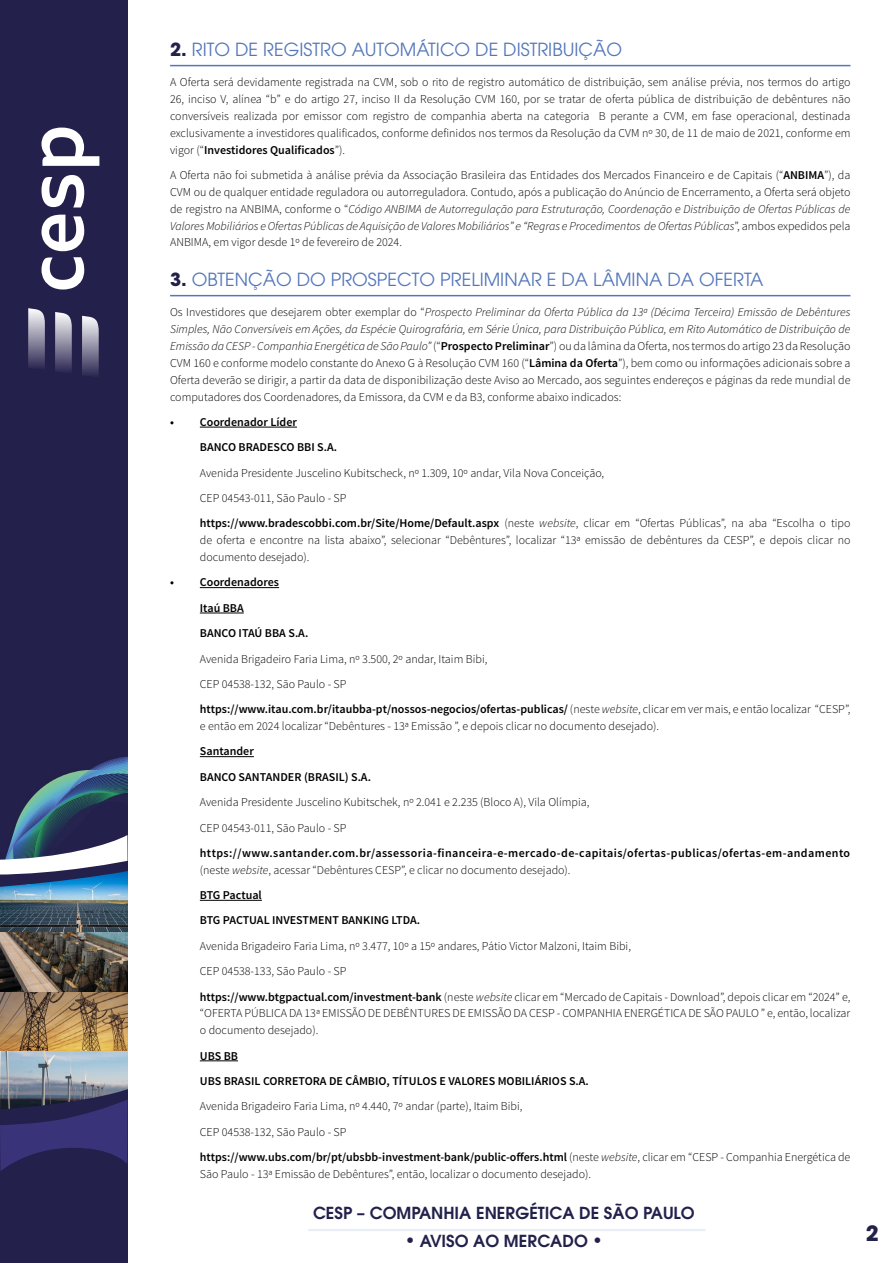
<style>
.page{position:relative;width:893px;height:1263px;background:#fff}
.page>*{position:absolute;margin:0;border:0;box-sizing:border-box;transform-origin:0 0}
.t1{font:700 21px "ITC Avant Garde Pro";color:#22214b}
.t2{font:18px "ITC Avant Garde Pro";color:#5477ba}
.t3{font:600 16.5px "ITC Avant Garde Pro";color:#22214b}
.t4{font:300 12px/16.8px "Source Sans Pro";color:#000}
.t5{font:600 12px/25.3px "Source Sans Pro";color:#000}
.t6{font:600 12px/16.8px "Source Sans Pro";letter-spacing:.035em;color:#000}
.s1{font-weight:700;color:#22214b}
.s2{font-weight:600}
.s3{font-style:italic}
.s4{font-weight:300}
.s5{font-weight:300;font-style:italic}
.s6{font-size:18px}
</style>
<div class="page">
<hr style="left:308px;top:1229px;width:397px;height:2px;background:#dde4f1">
<div style="left:0;top:0;width:128px;height:1263px;background:#24204c"></div>
<img style="left:13px;top:756px;width:114px;height:79px">
<img style="left:0;top:891px;width:127px;height:193px">
<img style="left:0;top:835px;width:127px;height:56px">
<svg style="left:0;top:1084px;width:128px;height:87px"></svg>
<svg style="left:41px;top:257px;width:43px;height:32px"></svg>
<svg style="left:41px;top:215px;width:43px;height:36px"></svg>
<svg style="left:41px;top:175px;width:43px;height:32px"></svg>
<svg style="left:41px;top:128px;width:58px;height:38px"></svg>
<svg style="left:28px;top:308px;width:17px;height:59px"></svg>
<svg style="left:55px;top:312px;width:17px;height:59px"></svg>
<svg style="left:82px;top:316px;width:17px;height:59px"></svg>
<hr style="left:170px;top:65px;width:680px;height:1px;background:#5477ba">
<hr style="left:170px;top:295px;width:680px;height:1px;background:#5477ba">
<hr style="left:200px;top:427px;width:97px;height:1px;background:#000">
<hr style="left:200px;top:587px;width:79px;height:1px;background:#000">
<hr style="left:200px;top:613px;width:44px;height:1px;background:#000">
<hr style="left:200px;top:756px;width:54px;height:1px;background:#000">
<hr style="left:200px;top:900px;width:62px;height:1px;background:#000">
<hr style="left:200px;top:1060px;width:38px;height:1px;background:#000">
<h2 class="t2" style="left:170px;top:38px;width:454px"><span class="s1">2.</span> RITO DE REGISTRO AUTOMÁTICO DE DISTRIBUIÇÃO</h2>
<p class="t4" style="left:170px;top:74px;width:682px;text-align:justify">A Oferta será devidamente registrada na CVM, sob o rito de registro automático de distribuição, sem análise prévia, nos termos do artigo 26, inciso V, alínea “b” e do artigo 27, inciso II da Resolução CVM 160, por se tratar de oferta pública de distribuição de debêntures não conversíveis realizada por emissor com registro de companhia aberta na categoria B perante a CVM, em fase operacional, destinada exclusivamente a investidores qualificados, conforme definidos nos termos da Resolução da CVM nº 30, de 11 de maio de 2021, conforme em vigor (“<span class="s2">Investidores Qualificados</span>”).</p>
<p class="t4" style="left:170px;top:167px;width:682px;text-align:justify">A Oferta não foi submetida à análise prévia da Associação Brasileira das Entidades dos Mercados Financeiro e de Capitais (“<span class="s2">ANBIMA</span>”), da CVM ou de qualquer entidade reguladora ou autorreguladora. Contudo, após a publicação do Anúncio de Encerramento, a Oferta será objeto de registro na ANBIMA, conforme o “<span class="s3">Código ANBIMA de Autorregulação para Estruturação, Coordenação e Distribuição de Ofertas Públicas de Valores Mobiliários e Ofertas Públicas de Aquisição de Valores Mobiliários” e “Regras e Procedimentos de Ofertas Públicas</span>”, ambos expedidos pela ANBIMA, em vigor desde 1º de fevereiro de 2024.</p>
<h2 class="t2" style="left:170px;top:268px;width:595px"><span class="s1">3.</span> OBTENÇÃO DO PROSPECTO PRELIMINAR E DA LÂMINA DA OFERTA</h2>
<p class="t4" style="left:170px;top:304px;width:682px;text-align:justify">Os Investidores que desejarem obter exemplar do “<span class="s3">Prospecto Preliminar da Oferta Pública da 13ª (Décima Terceira) Emissão de Debêntures Simples, Não Conversíveis em Ações, da Espécie Quirografária, em Série Única, para Distribuição Pública, em Rito Automático de Distribuição de Emissão da CESP - Companhia Energética de São Paulo”</span> (“<span class="s2">Prospecto Preliminar</span>”) ou da lâmina da Oferta, nos termos do artigo 23 da Resolução CVM 160 e conforme modelo constante do Anexo G à Resolução CVM 160 (“<span class="s2">Lâmina da Oferta</span>”), bem como ou informações adicionais sobre a Oferta deverão se dirigir, a partir da data de disponibilização deste Aviso ao Mercado, aos seguintes endereços e páginas da rede mundial de computadores dos Coordenadores, da Emissora, da CVM e da B3, conforme abaixo indicados:</p>
<p class="t5" style="left:200px;top:410px;width:139px;text-indent:-30px">• Coordenador Líder<br>BANCO BRADESCO BBI S.A.</p>
<p class="t4" style="left:200px;top:460px;width:652px;line-height:25.3px">Avenida Presidente Juscelino Kubitscheck, nº 1.309, 10º andar, Vila Nova Conceição,<br>CEP 04543-011, São Paulo - SP<br><span class="s2">https://www.bradescobbi.com.br/Site/Home/Default.aspx</span> (neste <span class="s3">website</span>, clicar em “Ofertas Públicas”, na aba “Escolha o tipo</p>
<p class="t4" style="left:200px;top:532px;width:652px">de oferta e encontre na lista abaixo”, selecionar “Debêntures”, localizar “13ª emissão de debêntures da CESP”, e depois clicar no documento desejado).</p>
<p class="t5" style="left:200px;top:570px;width:110px;text-indent:-30px">• Coordenadores<br>Itaú BBA<br>BANCO ITAÚ BBA S.A.</p>
<p class="t4" style="left:200px;top:646px;width:652px;line-height:25.3px">Avenida Brigadeiro Faria Lima, nº 3.500, 2º andar, Itaim Bibi,<br>CEP 04538-132, São Paulo - SP<br><span class="s2">https://www.itau.com.br/itaubba-pt/nossos-negocios/ofertas-publicas/</span> (neste <span class="s3">website</span>, clicar em ver mais, e então localizar “CESP”,</p>
<p class="t4" style="left:200px;top:718px;width:461px">e então em 2024 localizar “Debêntures - 13ª Emissão ”, e depois clicar no documento desejado).</p>
<p class="t5" style="left:200px;top:739px;width:173px">Santander<br>BANCO SANTANDER (BRASIL) S.A.</p>
<p class="t4" style="left:200px;top:789px;width:391px;line-height:25.3px">Avenida Presidente Juscelino Kubitschek, nº 2.041 e 2.235 (Bloco A), Vila Olímpia,<br>CEP 04543-011, São Paulo - SP</p>
<p class="t6" style="left:200px;top:845px;width:652px">https://www.santander.com.br/assessoria-financeira-e-mercado-de-capitais/ofertas-publicas/ofertas-em-andamento <span class="s4">(neste</span> <span class="s5">website</span><span class="s4">, acessar “Debêntures CESP”, e clicar no documento desejado).</span></p>
<p class="t5" style="left:200px;top:883px;width:222px">BTG Pactual<br>BTG PACTUAL INVESTMENT BANKING LTDA.</p>
<p class="t4" style="left:200px;top:933px;width:652px;line-height:25.3px">Avenida Brigadeiro Faria Lima, nº 3.477, 10º a 15º andares, Pátio Victor Malzoni, Itaim Bibi,<br>CEP 04538-133, São Paulo - SP<br><span class="s2">https://www.btgpactual.com/investment-bank</span> (neste <span class="s3">website</span> clicar em “Mercado de Capitais - Download”, depois clicar em “2024” e,</p>
<p class="t4" style="left:200px;top:1005px;width:652px">“OFERTA PÚBLICA DA 13ª EMISSÃO DE DEBÊNTURES DE EMISSÃO DA CESP - COMPANHIA ENERGÉTICA DE SÃO PAULO ” e, então, localizar o documento desejado).</p>
<p class="t5" style="left:200px;top:1043px;width:391px">UBS BB<br>UBS BRASIL CORRETORA DE CÂMBIO, TÍTULOS E VALORES MOBILIÁRIOS S.A.</p>
<p class="t4" style="left:200px;top:1094px;width:652px;line-height:25.3px">Avenida Brigadeiro Faria Lima, nº 4.440, 7º andar (parte), Itaim Bibi,<br>CEP 04538-132, São Paulo - SP<br><span class="s2">https://www.ubs.com/br/pt/ubsbb-investment-bank/public-offers.html</span> (neste <span class="s3">website</span>, clicar em “CESP - Companhia Energética de</p>
<p class="t4" style="left:200px;top:1165px;width:393px">São Paulo - 13ª Emissão de Debêntures”, então, localizar o documento desejado).</p>
<h3 class="t3" style="left:313px;top:1202px;width:383px">CESP – COMPANHIA ENERGÉTICA DE SÃO PAULO</h3>
<h3 class="t3" style="left:405px;top:1230px;width:200px"><span class="s6">•</span> AVISO AO MERCADO <span class="s6">•</span></h3>
<h1 class="t1" style="left:866px;top:1219px;width:14px">2</h1>
</div>
